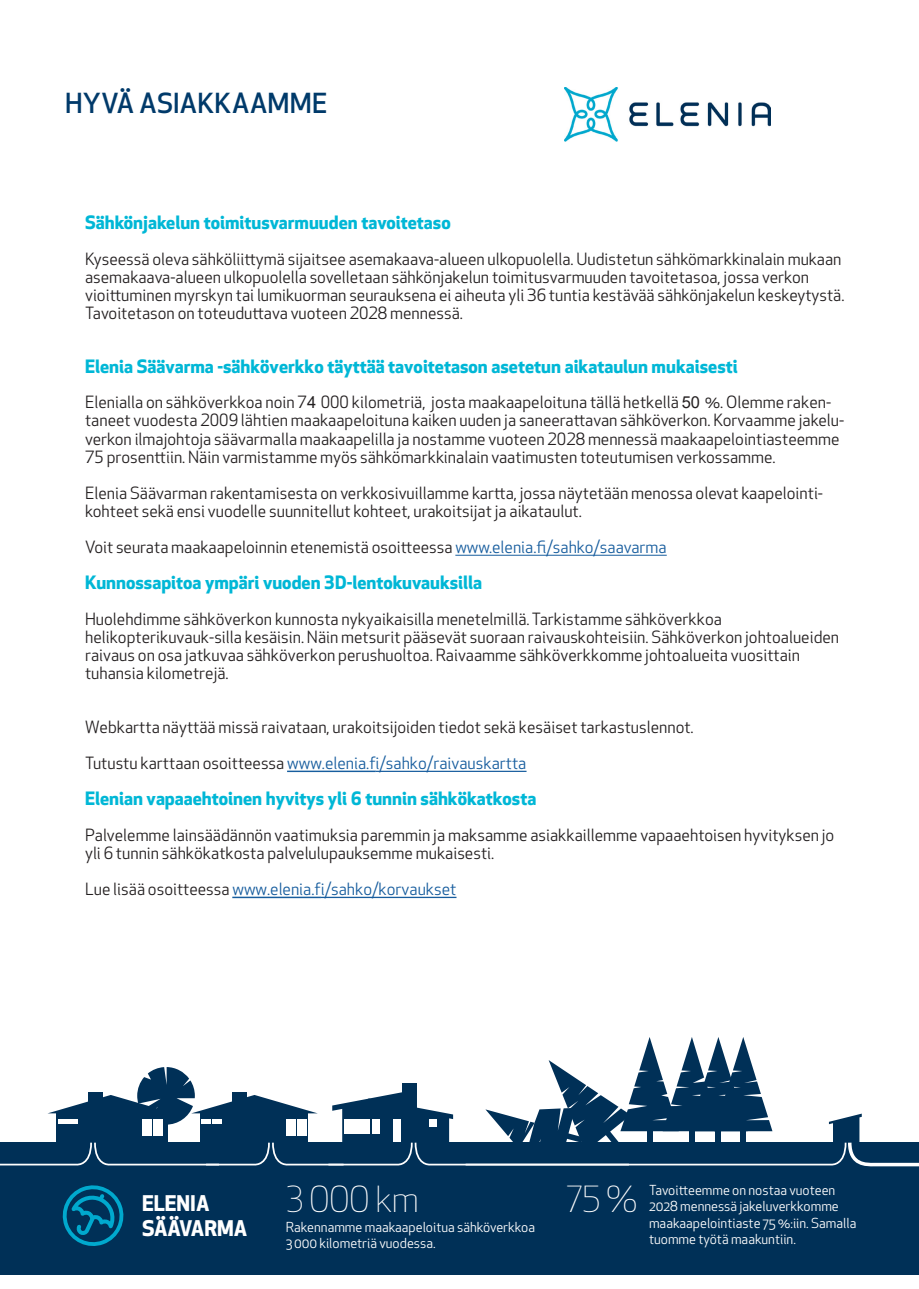
<style>
.page{position:relative;width:919px;height:1289px;background:#fff}
.page>*{position:absolute;margin:0;border:0;box-sizing:border-box;transform-origin:0 0}
.t1{font:300 35.1px "Apex New";color:#fff}
.t2{font:500 27px "Apex New";letter-spacing:.01em;color:#003a6a}
.t3{font:700 21.15px/25.3px "Apex New";color:#fff}
.base{font:700 18px "Apex New";color:#00b7d6}
.base-2{font:16.5px/18px "Apex New";color:#231f20}
.base-3{font:16.5px "Apex New";color:#175d9e}
.t4{font:13.5px/16.2px "Apex New";color:#fff}
.s1{font-family:"Arial"}
.s2{color:#175d9e}
.s3{color:#231f20}
</style>
<div class="page">
<div style="left:0;top:1142px;width:918px;height:132px;background:#003057"></div>
<svg style="left:62px;top:1185px;width:62px;height:61px"></svg>
<svg style="left:0;top:1037px;width:918px;height:130px"></svg>
<img style="left:564px;top:87px;width:206px;height:54px">
<hr style="left:455px;top:555px;width:211px;height:1px;background:#175d9e">
<hr style="left:287px;top:771px;width:88px;height:1px;background:#175d9e">
<hr style="left:375px;top:771px;width:151px;height:1px;background:#175d9e">
<hr style="left:232px;top:897px;width:89px;height:1px;background:#175d9e">
<hr style="left:321px;top:897px;width:135px;height:1px;background:#175d9e">
<h1 class="t2" style="left:65px;top:85px;width:263px">HYVÄ ASIAKKAAMME</h1>
<p class="base" style="left:85px;top:209px;width:367px">Sähkönjakelun toimitusvarmuuden tavoitetaso</p>
<p class="base-2" style="left:85px;top:250px;width:761px">Kyseessä oleva sähköliittymä sijaitsee asemakaava-alueen ulkopuolella. Uudistetun sähkömarkkinalain mukaan asemakaava-alueen ulkopuolella sovelletaan sähkönjakelun toimitusvarmuuden tavoitetasoa, jossa verkon vioittuminen myrskyn tai lumikuorman seurauksena ei aiheuta yli 36 tuntia kestävää sähkönjakelun keskeytystä.<br>Tavoitetason on toteuduttava vuoteen 2028 mennessä.</p>
<p class="base" style="left:85px;top:353px;width:654px">Elenia Säävarma -sähköverkko täyttää tavoitetason asetetun aikataulun mukaisesti</p>
<p class="base-2" style="left:85px;top:393px;width:760px">Elenialla on sähköverkkoa noin 7<span class="s1">4</span> 000 kilometriä, josta maakaapeloituna tällä hetkellä <span class="s1">5</span><span class="s1">0</span> %. Olemme raken&shy;taneet vuodesta 2009 lähtien maakaapeloituna kaiken uuden ja saneerattavan sähköverkon. Korvaamme jakelu&shy;verkon ilmajohtoja säävarmalla maakaapelilla ja nostamme vuoteen 2028 mennessä maakaapelointiasteemme 75 prosenttiin. Näin varmistamme myös sähkömarkkinalain vaatimusten toteutumisen verkossamme.</p>
<p class="base-2" style="left:85px;top:484px;width:739px">Elenia Säävarman rakentamisesta on verkkosivuillamme kartta, jossa näytetään menossa olevat kaapelointi&shy;kohteet sekä ensi vuodelle suunnitellut kohteet, urakoitsijat ja aikataulut.</p>
<p class="base-2" style="left:85px;top:538px;width:583px">Voit seurata maakaapeloinnin etenemistä osoitteessa <span class="s2">www.elenia.fi/sahko/saavarma</span></p>
<p class="base" style="left:85px;top:569px;width:398px">Kunnossapitoa ympäri vuoden 3D-lentokuvauksilla</p>
<p class="base-2" style="left:85px;top:610px;width:755px">Huolehdimme sähköverkon kunnosta nykyaikaisilla menetelmillä. Tarkistamme sähköverkkoa helikopterikuvauk-silla kesäisin. Näin metsurit pääsevät suoraan raivauskohteisiin. Sähköverkon johtoalueiden raivaus on osa jatkuvaa sähköverkon perushuoltoa. Raivaamme sähköverkkomme johtoalueita vuosittain tuhansia kilometrejä.</p>
<p class="base-2" style="left:85px;top:709px;width:610px;line-height:36px">Webkartta näyttää missä raivataan, urakoitsijoiden tiedot sekä kesäiset tarkastuslennot.<br>Tutustu karttaan osoitteessa <span class="s2">www.elenia.fi/sahko/raivauskartta</span></p>
<p class="base" style="left:85px;top:785px;width:453px">Elenian vapaaehtoinen hyvitys yli 6 tunnin sähkökatkosta</p>
<p class="base-2" style="left:85px;top:826px;width:750px">Palvelemme lainsäädännön vaatimuksia paremmin ja maksamme asiakkaillemme vapaaehtoisen hyvityksen jo yli 6 tunnin sähkökatkosta palvelulupauksemme mukaisesti.</p>
<p class="base-3" style="left:85px;top:878px;width:373px"><span class="s3">Lue lisää osoitteessa</span> www.elenia.fi/sahko/korvaukset</p>
<p class="t1" style="left:286px;top:1177px;width:135px">3 000 km</p>
<p class="t1" style="left:566px;top:1177px;width:72px">75 %</p>
<p class="t3" style="left:142px;top:1189px;width:107px">ELENIA<br>SÄÄVARMA</p>
<p class="t4" style="left:649px;top:1182px;width:209px">Tavoitteemme on nostaa vuoteen<br>2028 mennessä jakeluverkkomme maakaapelointiaste 75 %:iin. Samalla tuomme työtä maakuntiin.</p>
<p class="t4" style="left:286px;top:1219px;width:251px">Rakennamme maakaapeloitua sähköverkkoa</p>
<p class="t4" style="left:286px;top:1235px;width:151px">3 000 kilometriä vuodessa.</p>
</div>
